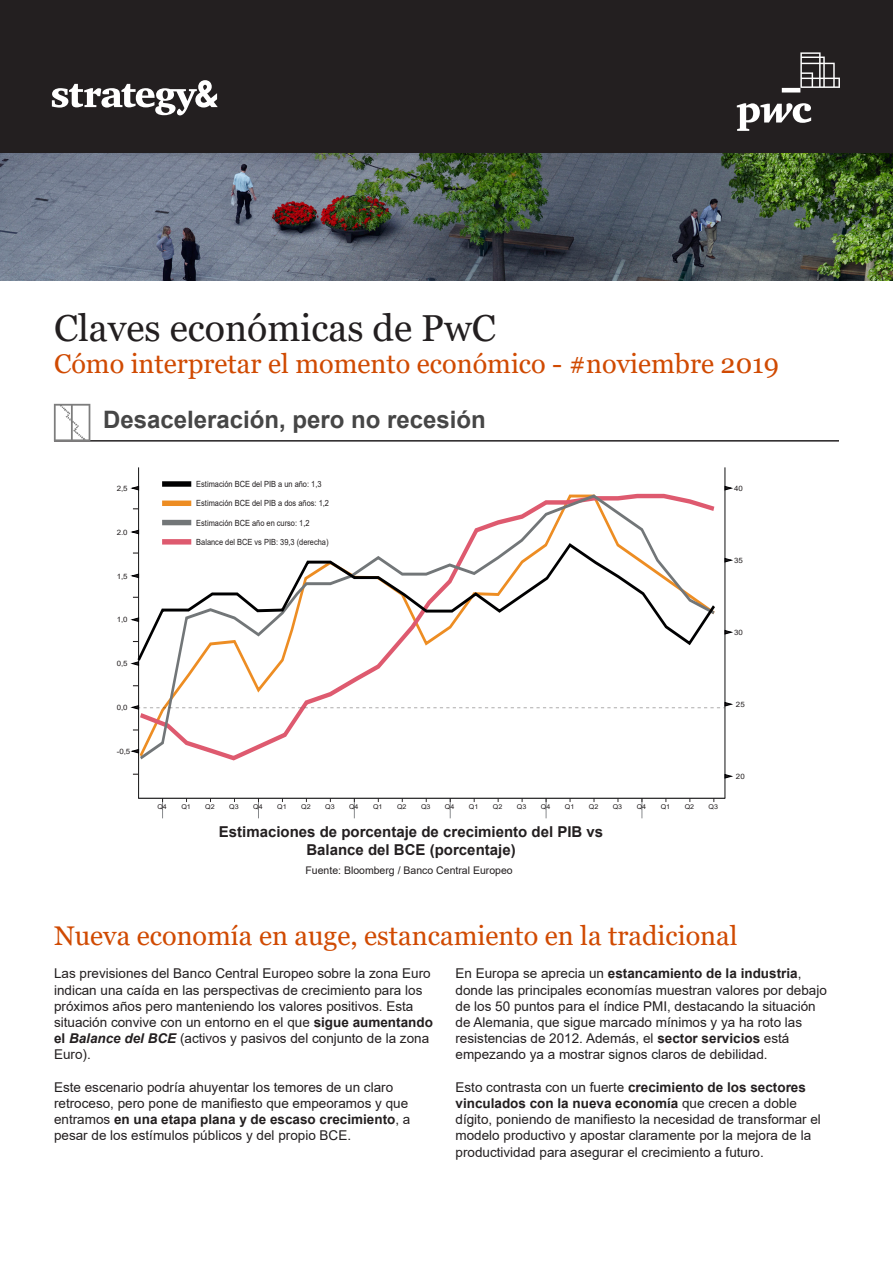
<style>
.page{position:relative;width:893px;height:1263px;background:#fff}
.page>*{position:absolute;margin:0;border:0;box-sizing:border-box;transform-origin:0 0}
.t1{font:37.5px "Georgia";color:#231f20}
.titu2{font:27px "Georgia";color:#d04a02}
.t2{font:700 24px "Arial";color:#464646}
.Parrafo{font:700 15px/18px "Arial";color:#231f20;text-align:center}
.Parrafo-2{font:13.5px/16.2px "Arial";color:#231f20}
.Parrafo-3{font:10.5px "Arial";color:#231f20}
.t3{font:8.55px "Arial";color:#231f20;scale:.88 1}
.t4{font:7.35px "Arial";color:#231f20;scale:1.07 1}
.t5{font:6.6px "Arial";color:#231f20;scale:1.07 1}
.s1{font-weight:700}
.s2{font-weight:700;font-style:italic}
</style>
<div class="page">
<hr style="left:54px;top:440px;width:785px;height:2px;background:#231f20">
<div style="left:0;top:0;width:893px;height:153px;background:#231f20"></div>
<svg style="left:52px;top:80px;width:166px;height:35px"></svg>
<img style="left:0;top:153px;width:893px;height:128px">
<svg style="left:54px;top:404px;width:36px;height:37px"></svg>
<hr style="left:138px;top:467px;width:1px;height:331px;background:#000002">
<hr style="left:138px;top:798px;width:587px;height:1px;background:#000002">
<svg style="left:130px;top:530px;width:6px;height:4px"></svg>
<svg style="left:130px;top:486px;width:9px;height:5px"></svg>
<svg style="left:130px;top:662px;width:6px;height:3px"></svg>
<svg style="left:130px;top:749px;width:6px;height:4px"></svg>
<svg style="left:725px;top:486px;width:8px;height:5px"></svg>
<svg style="left:725px;top:558px;width:8px;height:5px"></svg>
<svg style="left:725px;top:630px;width:8px;height:5px"></svg>
<svg style="left:725px;top:774px;width:8px;height:5px"></svg>
<svg style="left:162px;top:798px;width:1px;height:20px"></svg>
<svg style="left:258px;top:798px;width:1px;height:20px"></svg>
<svg style="left:354px;top:798px;width:1px;height:20px"></svg>
<svg style="left:450px;top:798px;width:1px;height:20px"></svg>
<svg style="left:546px;top:798px;width:1px;height:20px"></svg>
<svg style="left:642px;top:798px;width:1px;height:20px"></svg>
<hr style="left:724px;top:467px;width:1px;height:331px;background:#000002">
<svg style="left:137px;top:493px;width:578px;height:269px"></svg>
<svg style="left:135px;top:541px;width:580px;height:123px"></svg>
<div style="left:162px;top:501px;width:29px;height:5px;background:#ed8d23"></div>
<div style="left:162px;top:520px;width:29px;height:5px;background:#727678"></div>
<div style="left:162px;top:539px;width:29px;height:5px;background:#de5a6f"></div>
<div style="left:162px;top:481px;width:29px;height:5px;background:#000001"></div>
<svg style="left:130px;top:702px;width:603px;height:8px"></svg>
<svg style="left:737px;top:52px;width:103px;height:79px"></svg>
<p class="t1" style="left:54px;top:305px;width:443px">Claves económicas de PwC</p>
<p class="titu2" style="left:54px;top:348px;width:727px">Cómo interpretar el momento económico - #noviembre 2019</p>
<p class="t2" style="left:103px;top:403px;width:384px">Desaceleración, pero no recesión</p>
<p class="t4" style="left:117px;top:483px;width:12px">2,5</p>
<p class="t4" style="left:117px;top:527px;width:12px">2.0</p>
<p class="t4" style="left:117px;top:571px;width:12px">1,5</p>
<p class="t4" style="left:117px;top:615px;width:12px">1,0</p>
<p class="t4" style="left:117px;top:659px;width:12px">0,5</p>
<p class="t4" style="left:117px;top:702px;width:12px">0,0</p>
<p class="t4" style="left:117px;top:746px;width:14px">-0,5</p>
<p class="t3" style="left:196px;top:478px;width:144px">Estimación BCE del PIB a un año: 1,3</p>
<p class="t3" style="left:196px;top:497px;width:152px">Estimación BCE del PIB a dos años: 1,2</p>
<p class="t3" style="left:196px;top:517px;width:130px">Estimación BCE año en curso: 1,2</p>
<p class="t3" style="left:196px;top:536px;width:152px">Balance del BCE vs PIB: 39,3 (derecha)</p>
<p class="t4" style="left:734px;top:483px;width:10px">40</p>
<p class="t4" style="left:734px;top:555px;width:10px">35</p>
<p class="t4" style="left:734px;top:627px;width:10px">30</p>
<p class="t4" style="left:736px;top:699px;width:10px">25</p>
<p class="t5" style="left:157px;top:802px;width:10px">Q4</p>
<p class="t5" style="left:181px;top:802px;width:10px">Q1</p>
<p class="t5" style="left:205px;top:802px;width:10px">Q2</p>
<p class="t5" style="left:229px;top:802px;width:10px">Q3</p>
<p class="t5" style="left:253px;top:802px;width:10px">Q4</p>
<p class="t5" style="left:277px;top:802px;width:10px">Q1</p>
<p class="t5" style="left:301px;top:802px;width:10px">Q2</p>
<p class="t5" style="left:325px;top:802px;width:10px">Q3</p>
<p class="t5" style="left:349px;top:802px;width:10px">Q4</p>
<p class="t5" style="left:373px;top:802px;width:10px">Q1</p>
<p class="t5" style="left:397px;top:802px;width:10px">Q2</p>
<p class="t5" style="left:421px;top:802px;width:10px">Q3</p>
<p class="t5" style="left:445px;top:802px;width:10px">Q4</p>
<p class="t5" style="left:469px;top:802px;width:10px">Q1</p>
<p class="t5" style="left:493px;top:802px;width:10px">Q2</p>
<p class="t5" style="left:517px;top:802px;width:10px">Q3</p>
<p class="t5" style="left:541px;top:802px;width:10px">Q4</p>
<p class="t5" style="left:565px;top:802px;width:10px">Q1</p>
<p class="t5" style="left:589px;top:802px;width:10px">Q2</p>
<p class="t5" style="left:613px;top:802px;width:10px">Q3</p>
<p class="t5" style="left:637px;top:802px;width:10px">Q4</p>
<p class="t5" style="left:661px;top:802px;width:10px">Q1</p>
<p class="t5" style="left:685px;top:802px;width:10px">Q2</p>
<p class="t5" style="left:709px;top:802px;width:10px">Q3</p>
<p class="Parrafo" style="left:219px;top:823px;width:386px">Estimaciones de porcentaje de crecimiento del PIB vs<br>Balance del BCE (porcentaje)</p>
<p class="Parrafo-3" style="left:305px;top:863px;width:209px">Fuente: Bloomberg / Banco Central Europeo</p>
<p class="t4" style="left:736px;top:771px;width:10px">20</p>
<p class="titu2" style="left:54px;top:920px;width:685px">Nueva economía en auge, estancamiento en la tradicional</p>
<p class="Parrafo-2" style="left:54px;top:965px;width:380px">Las previsiones del Banco Central Europeo sobre la zona Euro indican una caída en las perspectivas de crecimiento para los próximos años pero manteniendo los valores positivos. Esta situación convive con un entorno en el que <span class="s1">sigue aumentando el</span> <span class="s2">Balance del BCE</span> (activos y pasivos del conjunto de la zona Euro).</p>
<p class="Parrafo-2" style="left:54px;top:1079px;width:358px">Este escenario podría ahuyentar los temores de un claro retroceso, pero pone de manifiesto que empeoramos y que entramos <span class="s1">en una etapa plana y de escaso crecimiento</span>, a pesar de los estímulos públicos y del propio BCE.</p>
<p class="Parrafo-2" style="left:455px;top:965px;width:373px">En Europa se aprecia un <span class="s1">estancamiento de la industria</span>, donde las principales economías muestran valores por debajo de los 50 puntos para el índice PMI, destacando la situación de Alemania, que sigue marcado mínimos y ya ha roto las resistencias de 2012. Además, el <span class="s1">sector servicios</span> está empezando ya a mostrar signos claros de debilidad.</p>
<p class="Parrafo-2" style="left:455px;top:1079px;width:367px">Esto contrasta con un fuerte <span class="s1">crecimiento de los sectores vinculados con la nueva economía</span> que crecen a doble dígito, poniendo de manifiesto la necesidad de transformar el modelo productivo y apostar claramente por la mejora de la productividad para asegurar el crecimiento a futuro.</p>
</div>
